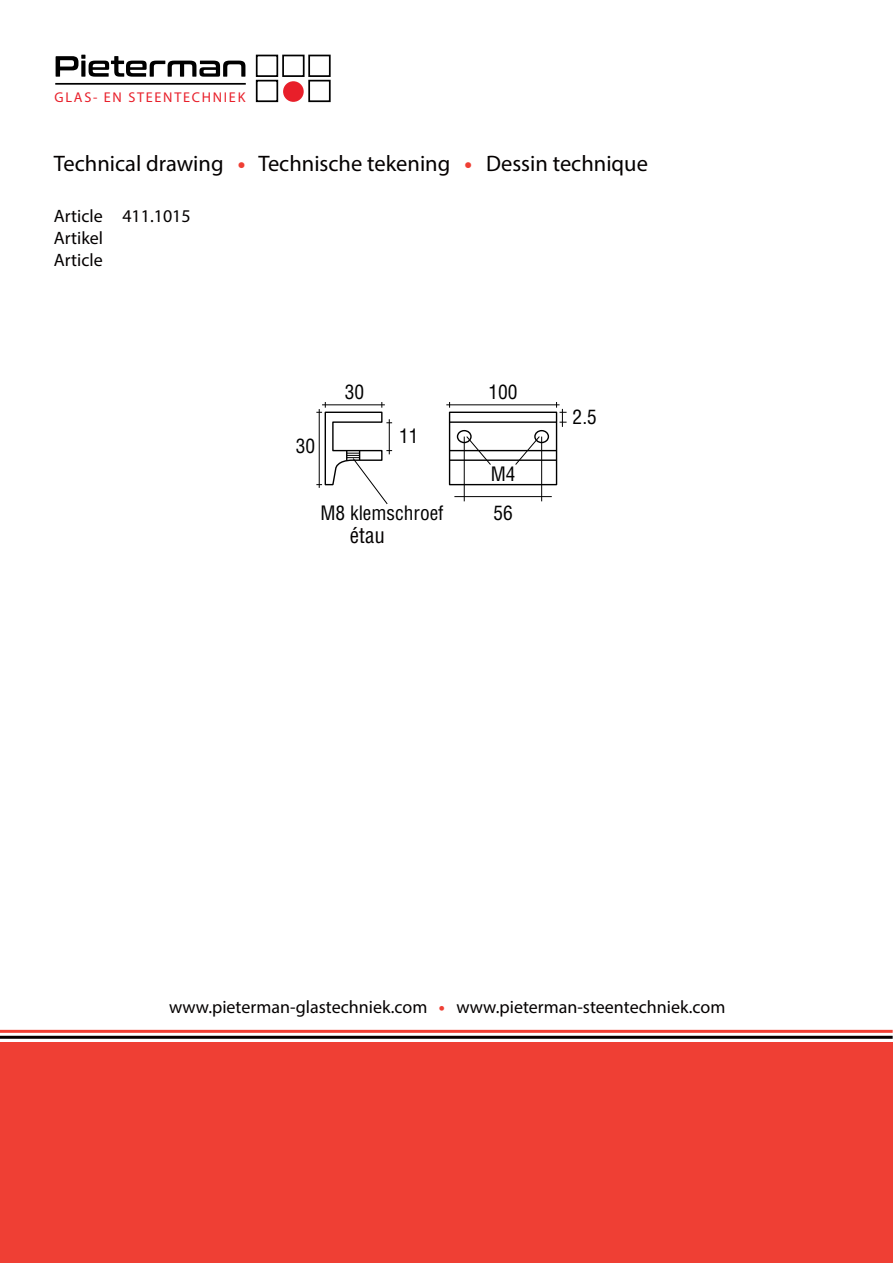
<style>
.page{position:relative;width:893px;height:1263px;background:#fff}
.page>*{position:absolute;margin:0;border:0;box-sizing:border-box;transform-origin:0 0}
.t1{font:22.5px "Myriad Pro";color:#040000}
.t2{font:condensed 21px "Helvetica LT Std";color:#040000}
.t3{font:condensed 19.35px "Helvetica LT Std";color:#000}
.t4{font:18px/21.6px "Myriad Pro";color:#040000;text-align:justify}
.t5{font:14.25px "Myriad Pro";letter-spacing:.12em;color:#e81f2a}
.s1{font-weight:700;color:#ef3f34}
</style>
<div class="page">
<div style="left:0;top:1042px;width:893px;height:221px;background:#ef3f34"></div>
<hr style="left:0;top:1036px;width:893px;height:3px;background:#040000">
<hr style="left:0;top:1030px;width:893px;height:3px;background:#ef3f34">
<svg style="left:55px;top:54px;width:276px;height:49px"></svg>
<div style="left:283px;top:81px;width:21px;height:21px;background:#e81f2a;border-radius:50%"></div>
<div style="left:449px;top:412px;width:108px;height:73px;border:1px solid #000"></div>
<svg style="left:556px;top:402px;width:10px;height:25px"></svg>
<hr style="left:446px;top:404px;width:113px;height:1px;background:#000">
<hr style="left:454px;top:496px;width:98px;height:1px;background:#000">
<div style="left:534px;top:430px;width:15px;height:13px;border:1px solid #000;border-radius:50%"></div>
<hr style="left:541px;top:437px;width:1px;height:64px;background:#000">
<div style="left:457px;top:430px;width:15px;height:13px;border:1px solid #000;border-radius:50%"></div>
<hr style="left:464px;top:437px;width:1px;height:64px;background:#000">
<svg style="left:466px;top:436px;width:25px;height:29px"></svg>
<svg style="left:515px;top:436px;width:25px;height:29px"></svg>
<hr style="left:449px;top:421px;width:107px;height:2px;background:#000">
<hr style="left:450px;top:450px;width:106px;height:1px;background:#000">
<hr style="left:450px;top:459px;width:106px;height:2px;background:#000">
<svg style="left:316px;top:402px;width:76px;height:102px"></svg>
<p class="t5" style="left:55px;top:92px;width:192px">GLAS- EN STEENTECHNIEK</p>
<p class="t1" style="left:54px;top:155px;width:595px">Technical drawing <span class="s1">•</span> Technische tekening <span class="s1">•</span> Dessin technique</p>
<p class="t4" style="left:54px;top:207px;width:51px">Article Artikel Article</p>
<p class="t4" style="left:122px;top:207px;width:70px">411.1015</p>
<p class="t3" style="left:296px;top:439px;width:21px">30</p>
<p class="t3" style="left:345px;top:385px;width:21px">30</p>
<p class="t3" style="left:488px;top:385px;width:31px">100</p>
<p class="t3" style="left:399px;top:429px;width:21px">11</p>
<p class="t3" style="left:491px;top:467px;width:26px">M4</p>
<p class="t3" style="left:320px;top:506px;width:125px">M8 klemschroef</p>
<p class="t3" style="left:493px;top:506px;width:21px">56</p>
<p class="t2" style="left:350px;top:528px;width:36px">étau</p>
<p class="t3" style="left:573px;top:410px;width:26px">2.5</p>
<p class="t4" style="left:169px;top:998px;width:558px">www.pieterman-glastechniek.com <span class="s1">•</span> www.pieterman-steentechniek.com</p>
</div>
